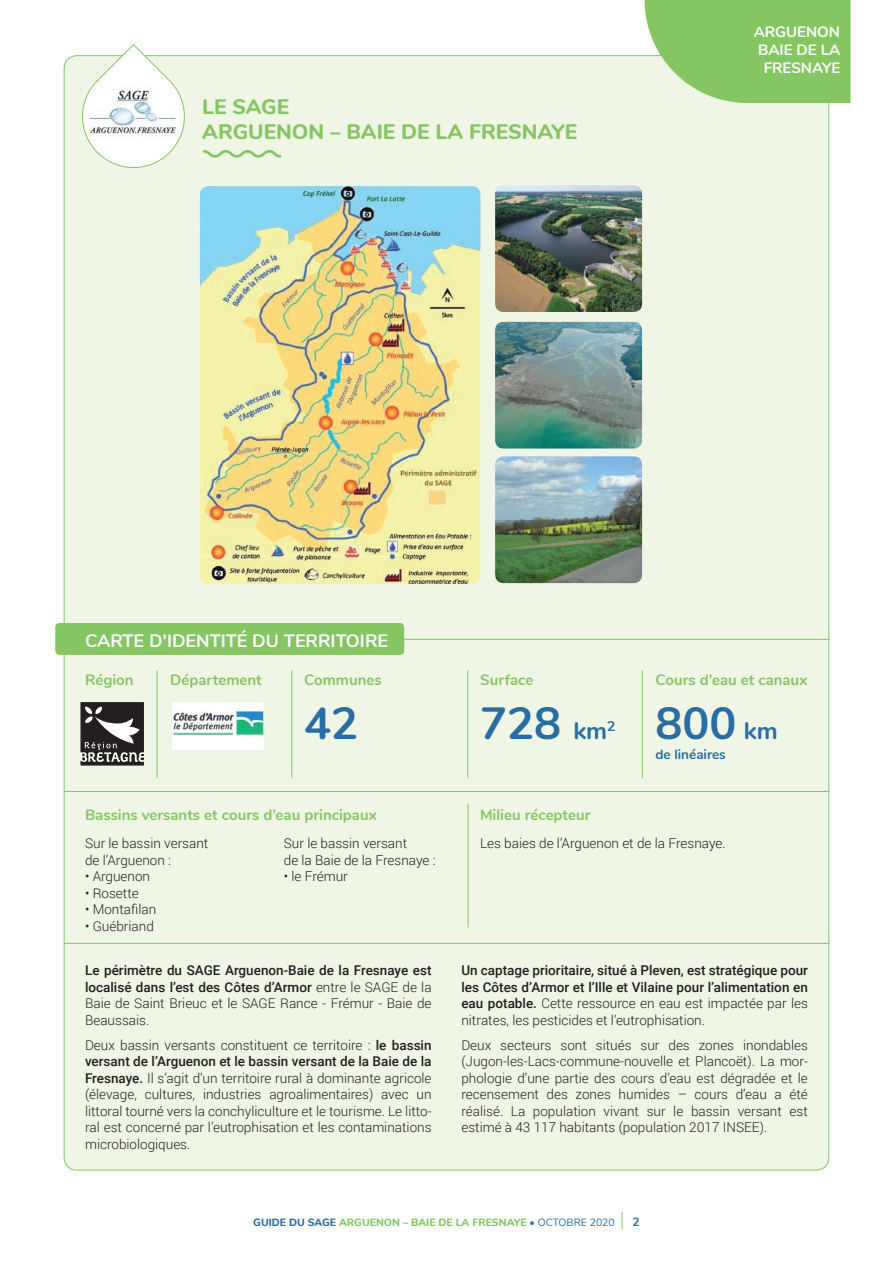
<style>
.page{position:relative;width:893px;height:1263px;background:#fff}
.page>*{position:absolute;margin:0;border:0;box-sizing:border-box;transform-origin:0 0}
.t1{font:700 45px "Nunito";color:#2a6da3}
.t2{font:800 21px/25.5px "Nunito";color:#85c663}
.t3{font:700 18px "Nunito";color:#fff}
.t4{font:700 15px "Nunito";color:#85c663}
.t5{font:700 15px/18px "Nunito";color:#fff;text-align:right}
.t6{font:300 13.5px/16.5px "Roboto";color:#241f1f}
.t7{font:500 13.5px/16.5px "Roboto";color:#241f1f;text-align:justify}
.t8{font:700 13.5px "Nunito";color:#2a6da3}
.t9{font:700 12px "Nunito";color:#2a6da3}
.t10{font:800 10.5px "Nunito";color:#85c663}
.s1{font-size:24px}
.s2{font-weight:300}
.s3{font-weight:500}
.s4{color:#2a6da3}
.s5{font-weight:400;color:#2a6da3}
</style>
<div class="page">
<svg style="left:622px;top:1212px;width:1px;height:17px"></svg>
<div style="left:64px;top:56px;width:765px;height:1114px;background:#f0f6e6;border-radius:13px"></div>
<svg style="left:203px;top:150px;width:78px;height:8px"></svg>
<hr style="left:157px;top:670px;width:1px;height:108px;background:#85c663">
<hr style="left:291px;top:670px;width:1px;height:108px;background:#85c663">
<hr style="left:64px;top:791px;width:765px;height:1px;background:#85c663">
<hr style="left:467px;top:670px;width:1px;height:108px;background:#85c663">
<hr style="left:642px;top:670px;width:1px;height:108px;background:#85c663">
<svg style="left:78px;top:44px;width:112px;height:124px"></svg>
<svg style="left:80px;top:702px;width:64px;height:64px;background:#585454"></svg>
<hr style="left:64px;top:639px;width:765px;height:1px;background:#85c663">
<div style="left:55px;top:623px;width:349px;height:32px;background:#85c663;border-radius:4px"></div>
<svg style="left:645px;top:0;width:205px;height:103px;background:#91cb72"></svg>
<hr style="left:64px;top:943px;width:765px;height:1px;background:#85c663">
<hr style="left:468px;top:804px;width:1px;height:123px;background:#85c663">
<img style="left:172px;top:702px;width:92px;height:48px">
<img style="left:200px;top:186px;width:280px;height:398px">
<img style="left:495px;top:185px;width:147px;height:127px">
<img style="left:495px;top:322px;width:147px;height:127px">
<img style="left:495px;top:456px;width:147px;height:127px">
<h2 class="t2" style="left:202px;top:93px;width:376px">LE SAGE<br>ARGUENON – BAIE DE LA FRESNAYE</h2>
<p class="t5" style="left:754px;top:22px;width:88px">ARGUENON<br>BAIE DE LA<br>FRESNAYE</p>
<h3 class="t3" style="left:85px;top:627px;width:305px">CARTE D’IDENTITÉ DU TERRITOIRE</h3>
<p class="t4" style="left:85px;top:669px;width:50px">Région</p>
<p class="t4" style="left:170px;top:669px;width:93px">Département</p>
<p class="t4" style="left:304px;top:669px;width:79px">Communes</p>
<h1 class="t1" style="left:304px;top:691px;width:56px">42</h1>
<p class="t4" style="left:480px;top:669px;width:55px">Surface</p>
<h1 class="t1" style="left:480px;top:691px;width:137px">728 <span class="s1">km</span><sup>2</sup></h1>
<p class="t4" style="left:655px;top:669px;width:153px">Cours d’eau et canaux</p>
<h1 class="t1" style="left:655px;top:691px;width:124px">800 <span class="s1">km</span></h1>
<p class="t8" style="left:655px;top:744px;width:72px">de linéaires</p>
<p class="t4" style="left:85px;top:804px;width:293px">Bassins versants et cours d’eau principaux</p>
<p class="t4" style="left:480px;top:804px;width:112px">Milieu récepteur</p>
<p class="t6" style="left:85px;top:835px;width:125px">Sur le bassin versant de l’Arguenon :</p>
<p class="t6" style="left:85px;top:868px;width:67px">• Arguenon</p>
<p class="t6" style="left:85px;top:884px;width:55px">• Rosette</p>
<p class="t6" style="left:85px;top:901px;width:73px">• Montafilan</p>
<p class="t6" style="left:85px;top:917px;width:70px">• Guébriand</p>
<p class="t6" style="left:284px;top:835px;width:153px">Sur le bassin versant<br>de la Baie de la Fresnaye :</p>
<p class="t6" style="left:284px;top:868px;width:66px">• le Frémur</p>
<p class="t6" style="left:480px;top:835px;width:247px">Les baies de l’Arguenon et de la Fresnaye.</p>
<p class="t7" style="left:85px;top:962px;width:348px">Le périmètre du SAGE Arguenon-Baie de la Fresnaye est localisé dans l’est des Côtes d’Armor <span class="s2">entre le SAGE de la Baie de Saint Brieuc et le SAGE Rance - Frémur - Baie de Beaussais.</span></p>
<p class="t6" style="left:85px;top:1036px;width:348px;text-align:justify">Deux bassin versants constituent ce territoire : <span class="s3">le bassin versant de l’Arguenon et le bassin versant de la Baie de la Fresnaye.</span> Il s’agit d’un territoire rural à dominante agricole (élevage, cultures, industries agroalimentaires) avec un littoral tourné vers la conchyliculture et le tourisme. Le litto&shy;ral est concerné par l’eutrophisation et les contaminations microbiologiques.</p>
<p class="t7" style="left:461px;top:962px;width:348px">Un captage prioritaire, situé à Pleven, est stratégique pour les Côtes d’Armor et l’Ille et Vilaine pour l’alimentation en eau potable. <span class="s2">Cette ressource en eau est impactée par les nitrates, les pesticides et l’eutrophisation.</span></p>
<p class="t6" style="left:461px;top:1036px;width:348px;text-align:justify">Deux secteurs sont situés sur des zones inondables (Jugon-les-Lacs-commune-nouvelle et Plancoët). La mor&shy;phologie d’une partie des cours d’eau est dégradée et le recensement des zones humides – cours d’eau a été réalisé. La population vivant sur le bassin versant est estimé à 43 117 habitants (population 2017 INSEE).</p>
<p class="t10" style="left:253px;top:1215px;width:363px"><span class="s4">GUIDE DU SAGE</span> ARGUENON – BAIE DE LA FRESNAYE <span class="s5">• OCTOBRE 2020</span></p>
<p class="t9" style="left:632px;top:1213px;width:9px">2</p>
</div>
